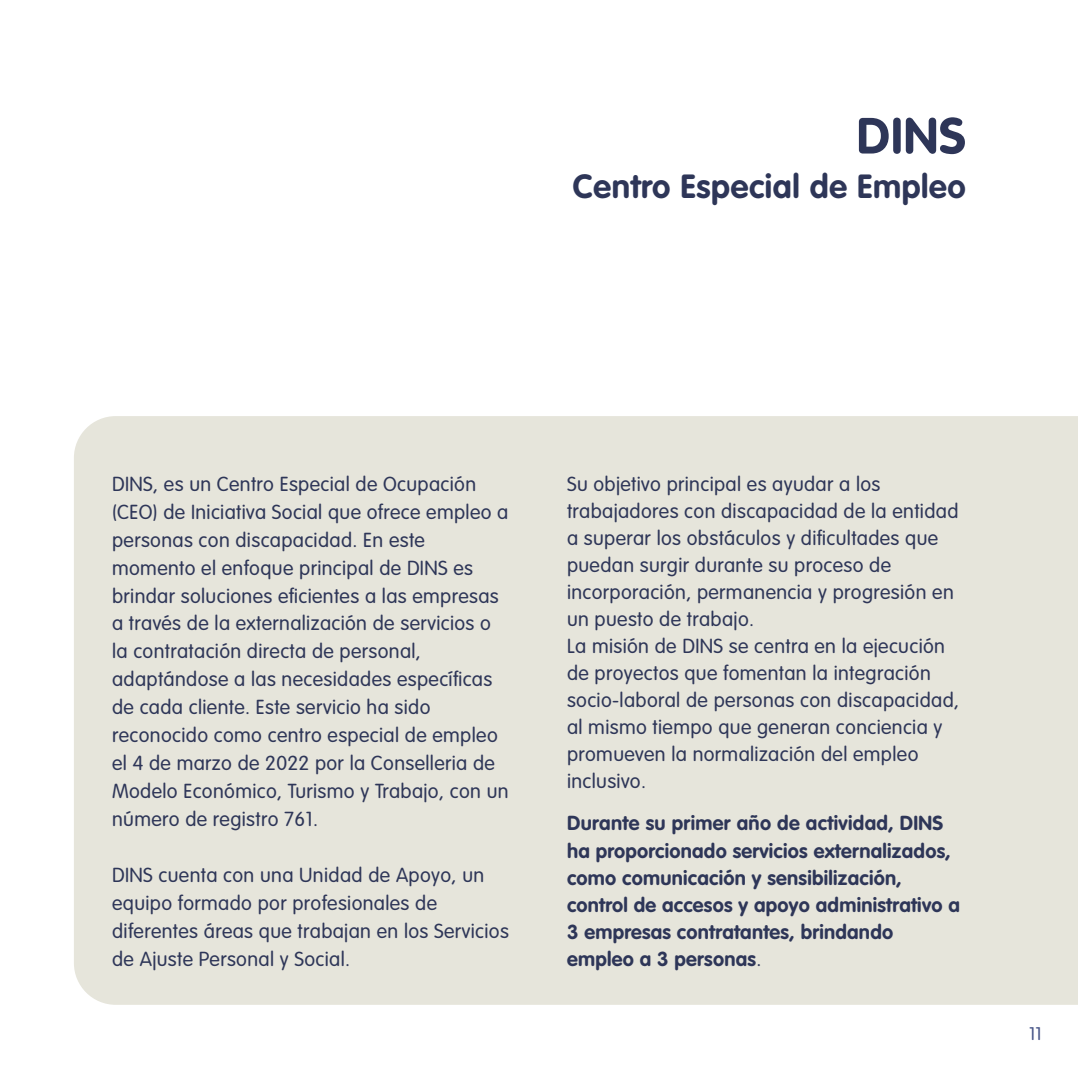
<style>
.page{position:relative;width:1078px;height:1078px;background:#fff}
.page>*{position:absolute;margin:0;border:0;box-sizing:border-box;transform-origin:0 0}
.t1{font:700 50px "VAG Rounded Std";color:#2e3658}
.t2{font:700 33px "VAG Rounded Std";letter-spacing:.02em;color:#2e3658}
.t3{font:300 20px/28px "VAG Rounded Std";letter-spacing:.02em;color:#2e3658}
.t4{font:700 20px/27px "VAG Rounded Std";letter-spacing:.015em;color:#2e3658}
.t5{font:300 18px "VAG Rounded Std";color:#465487}
.s1{font-weight:300}
</style>
<div class="page">
<div style="left:74px;top:416px;width:1003px;height:588px;background:#e6e5db"></div>
<h1 class="t1" style="left:856px;top:106px;width:111px">DINS</h1>
<h2 class="t2" style="left:572px;top:166px;width:394px">Centro Especial de Empleo</h2>
<p class="t3" style="left:112px;top:470px;width:398px">DINS, es un Centro Especial de Ocupación (CEO) de Iniciativa Social que ofrece empleo a personas con discapacidad. En este momento el enfoque principal de DINS es brindar soluciones eficientes a las empresas a través de la externalización de servicios o la contratación directa de personal, adaptándose a las necesidades específicas de cada cliente. Este servicio ha sido reconocido como centro especial de empleo el 4 de marzo de 2022 por la Conselleria de Modelo Económico, Turismo y Trabajo, con un número de registro 761.</p>
<p class="t3" style="left:112px;top:861px;width:398px">DINS cuenta con una Unidad de Apoyo, un equipo formado por profesionales de diferentes áreas que trabajan en los Servicios de Ajuste Personal y Social.</p>
<p class="t3" style="left:567px;top:471px;width:393px;line-height:27px">Su objetivo principal es ayudar a los trabajadores con discapacidad de la entidad a superar los obstáculos y dificultades que puedan surgir durante su proceso de incorporación, permanencia y progresión en un puesto de trabajo.<br>La misión de DINS se centra en la ejecución de proyectos que fomentan la integración socio-laboral de personas con discapacidad, al mismo tiempo que generan conciencia y promueven la normalización del empleo inclusivo.</p>
<p class="t4" style="left:567px;top:810px;width:394px">Durante su primer año de actividad, DINS ha proporcionado servicios externalizados, como comunicación y sensibilización, control de accesos y apoyo administrativo a 3 empresas contratantes, brindando empleo a 3 personas<span class="s1">.</span></p>
<p class="t5" style="left:1028px;top:1023px;width:14px">11</p>
</div>
